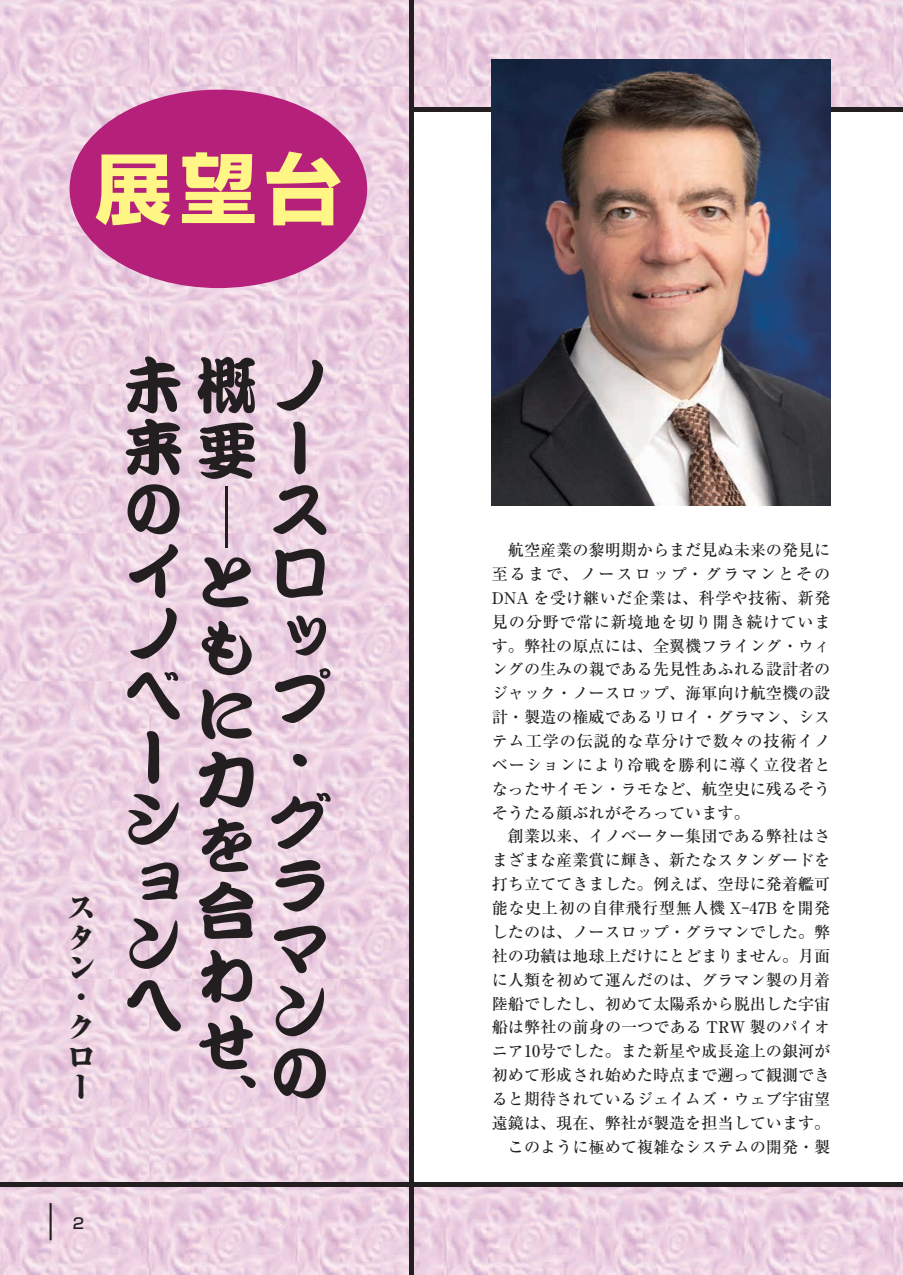
<style>
.page{position:relative;width:903px;height:1275px;background:#fff}
.page>*{position:absolute;margin:0;border:0;box-sizing:border-box;transform-origin:0 0}
.t1{font:76.83px "Shin Go Pr 6 Bold 90 pv RKSJ H";color:#fff685}
.t2{font:61.95px/62.5px "DF Kan Tei Ryu XB MP RKSJ H";color:#231f20}
.t3{font:900 29.75px/29.8px "Ryumin Pr 6";color:#231f20}
.t4{font:500 16.1px/23.8px "Ryumin Pr 6";color:#231f20;text-align:justify}
.t5{font:500 14.88px "Shin Go Pr 6";color:#231f20}
</style>
<div class="page">
<img style="left:0;top:0;width:903px;height:1275px">
<div style="left:411px;top:109px;width:492px;height:1076px;background:#fff"></div>
<div style="left:409px;top:0;width:5px;height:1275px;background:#231f20"></div>
<div style="left:411px;top:107px;width:492px;height:5px;background:#231f20"></div>
<div style="left:0;top:1182px;width:903px;height:5px;background:#231f20"></div>
<div style="left:70px;top:90px;width:297px;height:198px;background:#b5207a;border-radius:50%"></div>
<hr style="left:50px;top:1203px;width:2px;height:37px;background:#231f20">
<img style="left:492px;top:60px;width:338px;height:445px">
<h1 class="t1" style="left:95px;top:128px;width:249px">展望台</h1>
<h3 class="t3" style="left:67px;top:892px;width:29px">スタン・クロー</h3>
<h2 class="t2" style="left:123px;top:352px;width:202px;line-height:65.6px;text-align:center">未概ノ要</h2>
<h2 class="t2" style="left:123px;top:416px;width:60px;line-height:61.9px">来のイノベーションへ</h2>
<h2 class="t2" style="left:269px;top:417px;width:63px">ースロップ・グラマンの</h2>
<h2 class="t2" style="left:195px;top:548px;width:64px;rotate:-90deg">─</h2>
<h2 class="t2" style="left:196px;top:550px;width:61px;line-height:65.3px;text-align:justify">ともに力を合わせ、</h2>
<p class="t5" style="left:73px;top:1211px;width:13px">2</p>
<p class="t4" style="left:492px;top:537px;width:340px;text-indent:16px">航空産業の黎明期からまだ見ぬ未来の発見に至るまで、ノースロップ・グラマンとそのDNA を受け継いだ企業は、科学や技術、新発見の分野で常に新境地を切り開き続けています。弊社の原点には、全翼機フライング・ウィングの生みの親である先見性あふれる設計者のジャック・ノースロップ、海軍向け航空機の設計・製造の権威であるリロイ・グラマン、システム工学の伝説的な草分けで数々の技術イノベーションにより冷戦を勝利に導く立役者となったサイモン・ラモなど、航空史に残るそうそうたる顔ぶれがそろっています。</p>
<p class="t4" style="left:492px;top:824px;width:340px;text-align:right">創業以来、イノベーター集団である弊社はさまざまな産業賞に輝き、新たなスタンダードを打ち立ててきました。例えば、空母に発着艦可能な史上初の自律飛行型無人機 X-47B を開発したのは、ノースロップ・グラマンでした。弊社の功績は地球上だけにとどまりません。月面に人類を初めて運んだのは、グラマン製の月着陸船でしたし、初めて太陽系から脱出した宇宙船は弊社の前身の一つである TRW 製のパイオニア10号でした。また新星や成長途上の銀河が初めて形成され始めた時点まで遡って観測できると期待されているジェイムズ・ウェブ宇宙望遠鏡は、現在、弊社が製造を担当しています。このように極めて複雑なシステムの開発・製</p>
</div>
